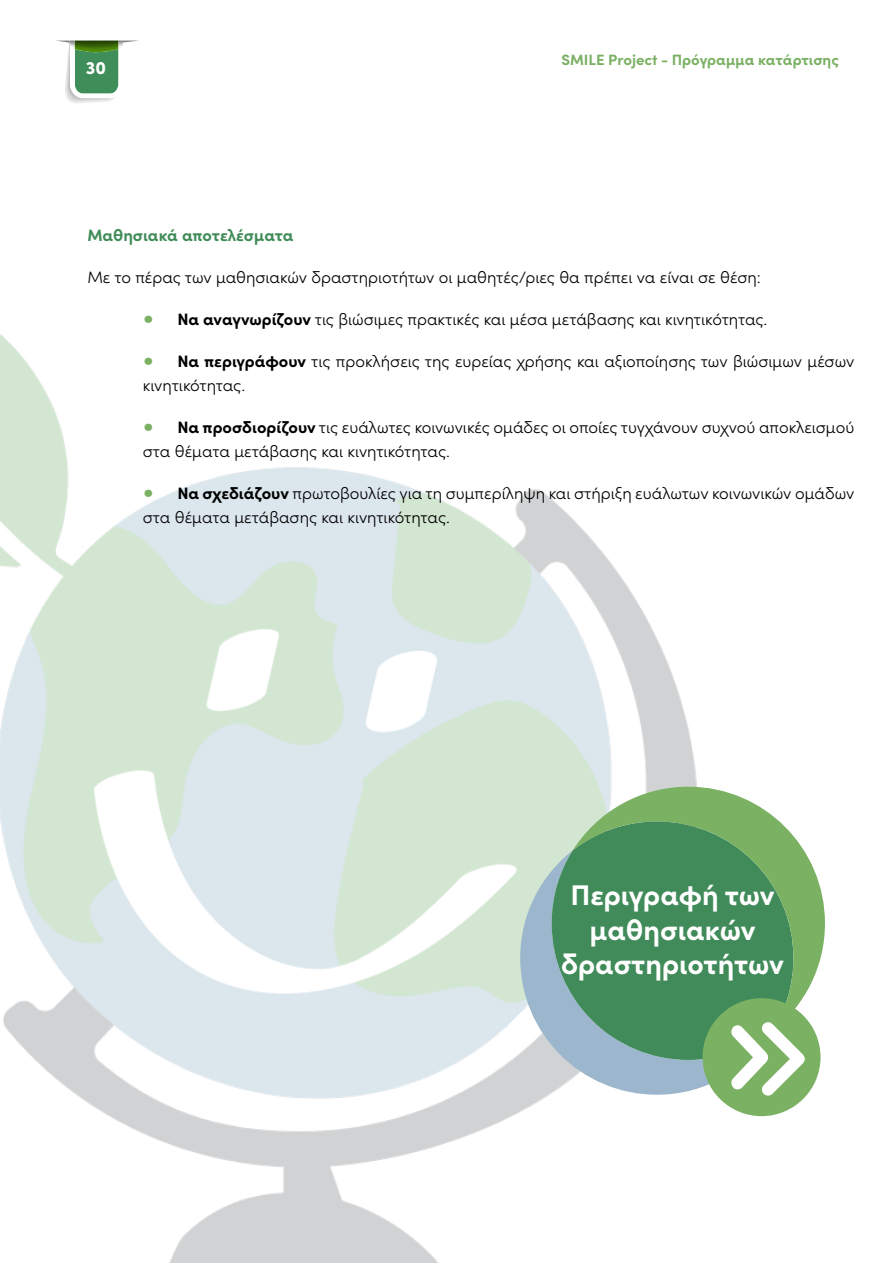
<style>
.page{position:relative;width:893px;height:1263px;background:#fff}
.page>*{position:absolute;margin:0;border:0;box-sizing:border-box;transform-origin:0 0}
.t1{font:700 28.5px/34.5px "Sofia Pro";color:#fff;text-align:center}
.t2{font:900 18px "Sofia Pro";color:#fff}
.t3{font:300 16.5px/24px "Sofia Pro";color:#000}
.t4{font:700 16.5px "Sofia Pro";letter-spacing:-.005em;color:#408c59}
.t5{font:700 15px "Sofia Pro";color:#7ab063}
.s1{font-weight:700;font-size:24px;color:#7bb163}
.s2{font-weight:700}
</style>
<div class="page">
<svg style="left:56px;top:40px;width:82px;height:63px"></svg>
<img style="left:75px;top:49px;width:44px;height:3px">
<img style="left:70px;top:41px;width:53px;height:8px">
<hr style="left:892px;top:0;width:1px;height:1263px;background:#7bb163">
<img style="left:0;top:334px;width:821px;height:929px">
<svg style="left:520px;top:850px;width:196px;height:245px;fill:#9cb7cd"></svg>
<svg style="left:552px;top:821px;width:157px;height:239px"></svg>
<svg style="left:573px;top:787px;width:252px;height:244px;fill:#408b59"></svg>
<div style="left:703px;top:998px;width:117px;height:118px;background:#7bb163;border-radius:50%"></div>
<svg style="left:731px;top:1022px;width:74px;height:74px"></svg>
<p class="t2" style="left:86px;top:53px;width:22px">30</p>
<p class="t5" style="left:561px;top:48px;width:279px">SMILE Project - Πρόγραμμα κατάρτισης</p>
<p class="t4" style="left:87px;top:222px;width:208px">Μαθησιακά αποτελέσματα</p>
<p class="t3" style="left:87px;top:264px;width:675px">Με το πέρας των μαθησιακών δραστηριοτήτων οι μαθητές/ριες θα πρέπει να είναι σε θέση:</p>
<p class="t3" style="left:143px;top:306px;width:626px"><span class="s1">•</span> <span class="s2">Να αναγνωρίζουν</span> τις βιώσιμες πρακτικές και μέσα μετάβασης και κινητικότητας.</p>
<p class="t3" style="left:143px;top:348px;width:713px"><span class="s1">•</span> <span class="s2">Να περιγράφουν</span> τις προκλήσεις της ευρείας χρήσης και αξιοποίησης των βιώσιμων μέσων κινητικότητας.</p>
<p class="t3" style="left:143px;top:414px;width:713px"><span class="s1">•</span> <span class="s2">Να προσδιορίζουν</span> τις ευάλωτες κοινωνικές ομάδες οι οποίες τυγχάνουν συχνού αποκλεισμού στα θέματα μετάβασης και κινητικότητας.</p>
<p class="t3" style="left:143px;top:480px;width:713px"><span class="s1">•</span> <span class="s2">Να σχεδιάζουν</span> πρωτοβουλίες για τη συμπερίληψη και στήριξη ευάλωτων κοινωνικών ομάδων στα θέματα μετάβασης και κινητικότητας.</p>
<h1 class="t1" style="left:561px;top:876px;width:225px">Περιγραφή των μαθησιακών δραστηριοτήτων</h1>
</div>
